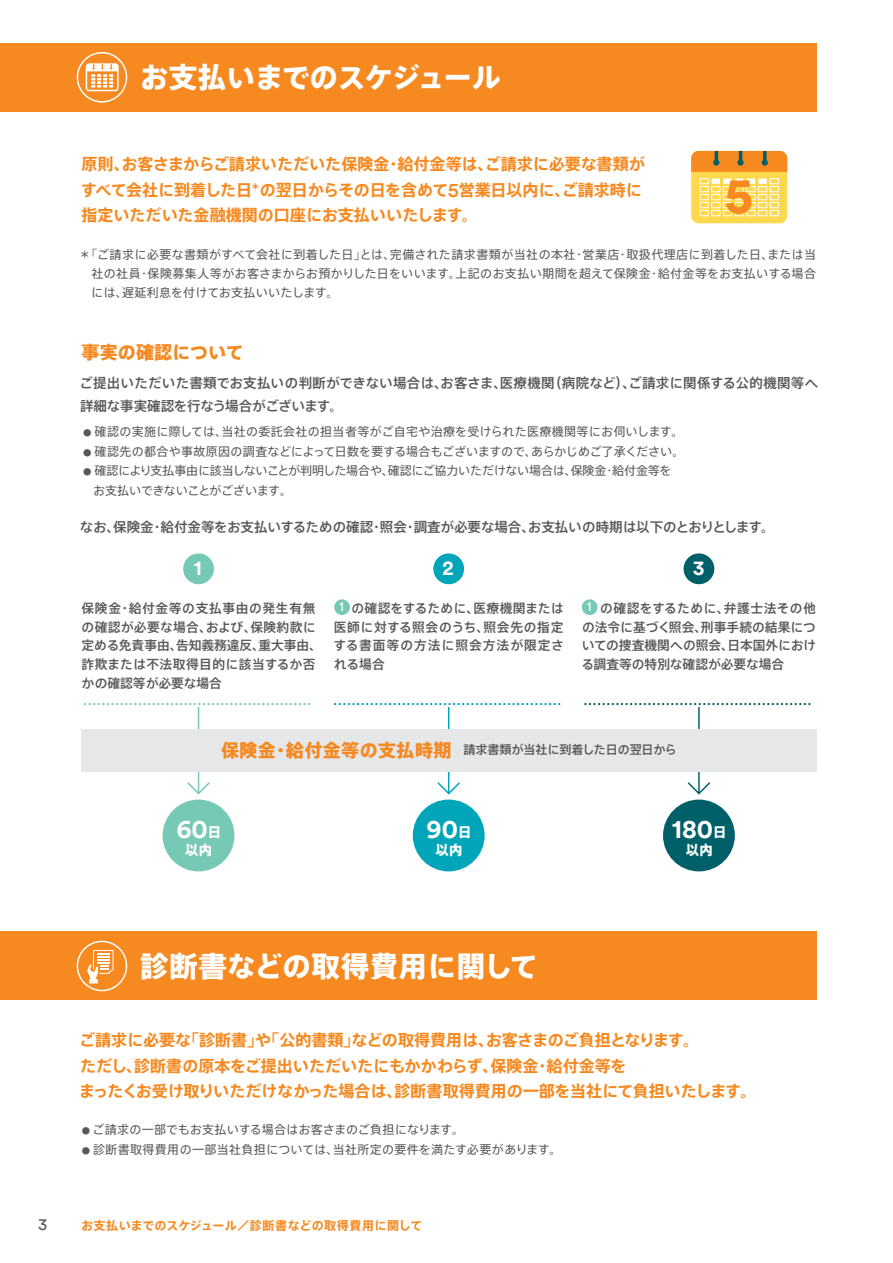
<style>
.page{position:relative;width:893px;height:1263px;background:#fff}
.page>*{position:absolute;margin:0;border:0;box-sizing:border-box;transform-origin:0 0}
.t1{font:900 50.4px "Circular Std";color:#f6891f}
.t2{font:28.5px "Axis Basic Pro N H";letter-spacing:.02em;color:#fff}
.t3{font:28.5px "Axis Basic Pro N H";letter-spacing:-.02em;color:#fff}
.t4{font:700 26.1px "Circular Std";color:#fff}
.t5{font:700 20.55px "Circular Std";color:#fff}
.t6{font:18px "Axis Basic Pro N H";letter-spacing:.005em;color:#f6891f}
.t7{font:16.5px "Circular Std";color:#57585a}
.t8{font:16.05px/25.5px "Axis Basic Pro N B";color:#f6891f}
.t9{font:13.65px "Circular Std";color:#fff}
.t10{font:13.5px/22.5px "Axis Basic Pro N M";color:#57585a}
.t11{font:13.35px "Axis Basic Pro N H";color:#fff}
.t12{font:12.75px/18.8px "Axis Basic Pro N M";letter-spacing:.005em;color:#57585a;text-align:justify}
.t13{font:12.75px/18.8px "Axis Basic Pro N M";letter-spacing:.025em;color:#57585a}
.t14{font:12px/18.8px "Axis Basic Pro N R";letter-spacing:.01em;color:#57585a;text-align:justify}
.t15{font:12px "Axis Basic Pro N R";letter-spacing:.03em;color:#57585a}
.t16{font:12px/19.5px "Axis Basic Pro N R";letter-spacing:-.015em;color:#57585a}
.t17{font:12px "Axis Basic Pro N M";color:#57585a}
.t18{font:12px "Axis Basic Pro N B";letter-spacing:.03em;color:#f6891f}
.s1{font-family:"Circular Std";font-weight:500;font-size:20.1px}
.s2{font-size:8.4px}
.s3{font-family:"Axis Basic Pro N H";font-size:18px;color:#f6891f}
.s4{font-family:"Axis Basic Pro N H";font-weight:400;font-size:13.35px}
</style>
<div class="page">
<div style="left:163px;top:799px;width:71px;height:72px;background:#76c9b4;border-radius:50%"></div>
<div style="left:413px;top:799px;width:72px;height:72px;background:#00a5b9;border-radius:50%"></div>
<div style="left:663px;top:799px;width:72px;height:72px;background:#00606a;border-radius:50%"></div>
<svg style="left:85px;top:703px;width:225px;height:2px"></svg>
<svg style="left:335px;top:703px;width:226px;height:2px"></svg>
<svg style="left:585px;top:703px;width:226px;height:2px"></svg>
<div style="left:183px;top:553px;width:31px;height:31px;background:#76c9b4;border-radius:50%"></div>
<div style="left:334px;top:599px;width:16px;height:16px;background:#76c9b4;border-radius:50%"></div>
<div style="left:582px;top:599px;width:15px;height:16px;background:#76c9b4;border-radius:50%"></div>
<div style="left:433px;top:553px;width:31px;height:31px;background:#00a5b9;border-radius:50%"></div>
<div style="left:684px;top:553px;width:30px;height:31px;background:#00606a;border-radius:50%"></div>
<hr style="left:198px;top:707px;width:1px;height:86px;background:#76c9b4">
<svg style="left:187px;top:781px;width:23px;height:14px"></svg>
<hr style="left:448px;top:707px;width:1px;height:86px;background:#00a5b9">
<svg style="left:437px;top:781px;width:23px;height:14px"></svg>
<hr style="left:698px;top:707px;width:2px;height:86px;background:#00606a">
<svg style="left:687px;top:781px;width:24px;height:14px"></svg>
<div style="left:81px;top:730px;width:735px;height:42px;background:#e6e7e9"></div>
<svg style="left:691px;top:151px;width:96px;height:72px;background:#feda56"></svg>
<svg style="left:691px;top:151px;width:96px;height:21px;background:#e78826"></svg>
<div style="left:762px;top:159px;width:6px;height:7px;background:#00606a;border-radius:50%"></div>
<svg style="left:737px;top:159px;width:7px;height:7px"></svg>
<div style="left:770px;top:178px;width:9px;height:6px;border:1px solid #fff"></div>
<div style="left:700px;top:178px;width:8px;height:6px;border:1px solid #fff"></div>
<div style="left:712px;top:178px;width:8px;height:6px;background:#fff"></div>
<div style="left:723px;top:178px;width:9px;height:6px;background:#fff"></div>
<div style="left:735px;top:178px;width:8px;height:6px;background:#fff"></div>
<div style="left:747px;top:178px;width:8px;height:6px;background:#fff"></div>
<div style="left:758px;top:178px;width:9px;height:6px;background:#fff"></div>
<div style="left:770px;top:186px;width:9px;height:6px;border:1px solid #fff"></div>
<div style="left:700px;top:186px;width:8px;height:6px;border:1px solid #fff"></div>
<div style="left:711px;top:186px;width:9px;height:6px;border:1px solid #fff"></div>
<div style="left:723px;top:186px;width:9px;height:6px;border:1px solid #fff"></div>
<div style="left:735px;top:186px;width:9px;height:6px;border:1px solid #fff"></div>
<div style="left:746px;top:186px;width:9px;height:6px;border:1px solid #fff"></div>
<div style="left:758px;top:186px;width:9px;height:6px;border:1px solid #fff"></div>
<div style="left:770px;top:194px;width:9px;height:6px;border:1px solid #fff"></div>
<div style="left:700px;top:194px;width:8px;height:6px;border:1px solid #fff"></div>
<div style="left:711px;top:194px;width:9px;height:6px;border:1px solid #fff"></div>
<div style="left:723px;top:194px;width:9px;height:6px;border:1px solid #fff"></div>
<div style="left:735px;top:194px;width:9px;height:6px;border:1px solid #fff"></div>
<div style="left:746px;top:194px;width:9px;height:6px;border:1px solid #fff"></div>
<div style="left:758px;top:194px;width:9px;height:6px;border:1px solid #fff"></div>
<div style="left:770px;top:202px;width:9px;height:6px;border:1px solid #fff"></div>
<div style="left:700px;top:202px;width:8px;height:6px;border:1px solid #fff"></div>
<div style="left:711px;top:202px;width:9px;height:6px;border:1px solid #fff"></div>
<div style="left:723px;top:202px;width:9px;height:6px;border:1px solid #fff"></div>
<div style="left:735px;top:202px;width:9px;height:6px;border:1px solid #fff"></div>
<div style="left:746px;top:202px;width:9px;height:6px;border:1px solid #fff"></div>
<div style="left:758px;top:202px;width:9px;height:6px;border:1px solid #fff"></div>
<div style="left:770px;top:210px;width:9px;height:6px;border:1px solid #fff"></div>
<div style="left:700px;top:210px;width:8px;height:6px;border:1px solid #fff"></div>
<div style="left:711px;top:210px;width:9px;height:6px;border:1px solid #fff"></div>
<div style="left:723px;top:210px;width:9px;height:6px;border:1px solid #fff"></div>
<div style="left:735px;top:210px;width:9px;height:6px;border:1px solid #fff"></div>
<div style="left:746px;top:210px;width:9px;height:6px;border:1px solid #fff"></div>
<div style="left:758px;top:210px;width:9px;height:6px;border:1px solid #fff"></div>
<div style="left:0;top:43px;width:816px;height:68px;background:#f6891f"></div>
<svg style="left:77px;top:52px;width:50px;height:51px"></svg>
<div style="left:0;top:932px;width:816px;height:68px;background:#f6891f"></div>
<svg style="left:77px;top:941px;width:50px;height:50px"></svg>
<h2 class="t3" style="left:140px;top:56px;width:362px">お支払いまでのスケジュール</h2>
<h3 class="t8" style="left:81px;top:150px;width:565px">原則、お客さまからご請求いただいた保険金・給付金等は、ご請求に必要な書類がすべて会社に到着した日<sup>＊</sup>の翌日からその日を含めて<span class="s1">5</span>営業日以内に、ご請求時に指定いただいた金融機関の口座にお支払いいたします。</h3>
<h1 class="t1" style="left:725px;top:162px;width:30px">5</h1>
<p class="t14" style="left:79px;top:245px;width:739px">＊「ご請求に必要な書類がすべて会社に到着した日」とは、完備された請求書類が当社の本社・営業店・取扱代理店に到着した日、または当　社の社員・保険募集人等がお客さまからお預かりした日をいいます。上記のお支払い期間を超えて保険金・給付金等をお支払いする場合　には、遅延利息を付けてお支払いいたします。</p>
<h3 class="t6" style="left:82px;top:338px;width:164px">事実の確認について</h3>
<p class="t10" style="left:79px;top:371px;width:740px">ご提出いただいた書類でお支払いの判断ができない場合は、お客さま、医療機関（病院など）、ご請求に関係する公的機関等へ詳細な事実確認を行なう場合がございます。</p>
<p class="t15" style="left:83px;top:423px;width:602px"><span class="s2">●</span> 確認の実施に際しては、当社の委託会社の担当者等がご自宅や治療を受けられた医療機関等にお伺いします。</p>
<p class="t14" style="left:83px;top:441px;width:603px"><span class="s2">●</span> 確認先の都合や事故原因の調査などによって日数を要する場合もございますので、あらかじめご了承ください。</p>
<p class="t16" style="left:82px;top:460px;width:591px"><span class="s2">●</span> 確認により支払事由に該当しないことが判明した場合や、確認にご協力いただけない場合は、保険金・給付金等を　お支払いできないことがございます。</p>
<p class="t10" style="left:80px;top:515px;width:696px">なお、保険金・給付金等をお支払いするための確認・照会・調査が必要な場合、お支払いの時期は以下のとおりとします。</p>
<h3 class="t5" style="left:194px;top:554px;width:10px">1</h3>
<p class="t13" style="left:82px;top:598px;width:242px">保険金・給付金等の支払事由の発生有無の確認が必要な場合、および、保険約款に定める免責事由、告知義務違反、重大事由、詐欺または不法取得目的に該当するか否かの確認等が必要な場合</p>
<h3 class="t5" style="left:442px;top:554px;width:13px">2</h3>
<h3 class="t5" style="left:693px;top:555px;width:13px">3</h3>
<p class="t12" style="left:581px;top:598px;width:236px;text-indent:19px">の確認をするために、弁護士法その他の法令に基づく照会、刑事手続の結果についての捜査機関への照会、日本国外における調査等の特別な確認が必要な場合</p>
<p class="t12" style="left:333px;top:598px;width:232px;text-indent:18px">の確認をするために、医療機関または医師に対する照会のうち、照会先の指定する書面等の方法に照会方法が限定される場合</p>
<p class="t9" style="left:339px;top:598px;width:6px">1</p>
<p class="t9" style="left:587px;top:598px;width:6px">1</p>
<p class="t17" style="left:221px;top:741px;width:457px"><span class="s3">保険金・給付金等の支払時期</span> 請求書類が当社に到着した日の翌日から</p>
<h3 class="t4" style="left:176px;top:812px;width:46px">60<span class="s4">日</span></h3>
<p class="t11" style="left:185px;top:839px;width:28px">以内</p>
<h3 class="t4" style="left:426px;top:812px;width:46px">90<span class="s4">日</span></h3>
<p class="t11" style="left:435px;top:839px;width:28px">以内</p>
<h2 class="t2" style="left:140px;top:944px;width:400px">診断書などの取得費用に関して</h2>
<h3 class="t4" style="left:672px;top:812px;width:56px">180<span class="s4">日</span></h3>
<p class="t11" style="left:686px;top:839px;width:28px">以内</p>
<h3 class="t8" style="left:79px;top:1026px;width:679px">ご請求に必要な「診断書」や「公的書類」などの取得費用は、お客さまのご負担となります。<br>ただし、診断書の原本をご提出いただいたにもかかわらず、保険金・給付金等を<br>まったくお受け取りいただけなかった場合は、診断書取得費用の一部を当社にて負担いたします。</h3>
<p class="t14" style="left:82px;top:1119px;width:384px"><span class="s2">●</span> ご請求の一部でもお支払いする場合はお客さまのご負担になります。</p>
<p class="t15" style="left:82px;top:1140px;width:481px"><span class="s2">●</span> 診断書取得費用の一部当社負担については、当社所定の要件を満たす必要があります。</p>
<h3 class="t7" style="left:38px;top:1214px;width:11px">3</h3>
<p class="t18" style="left:81px;top:1216px;width:343px">お支払いまでのスケジュール／診断書などの取得費用に関して</p>
</div>
